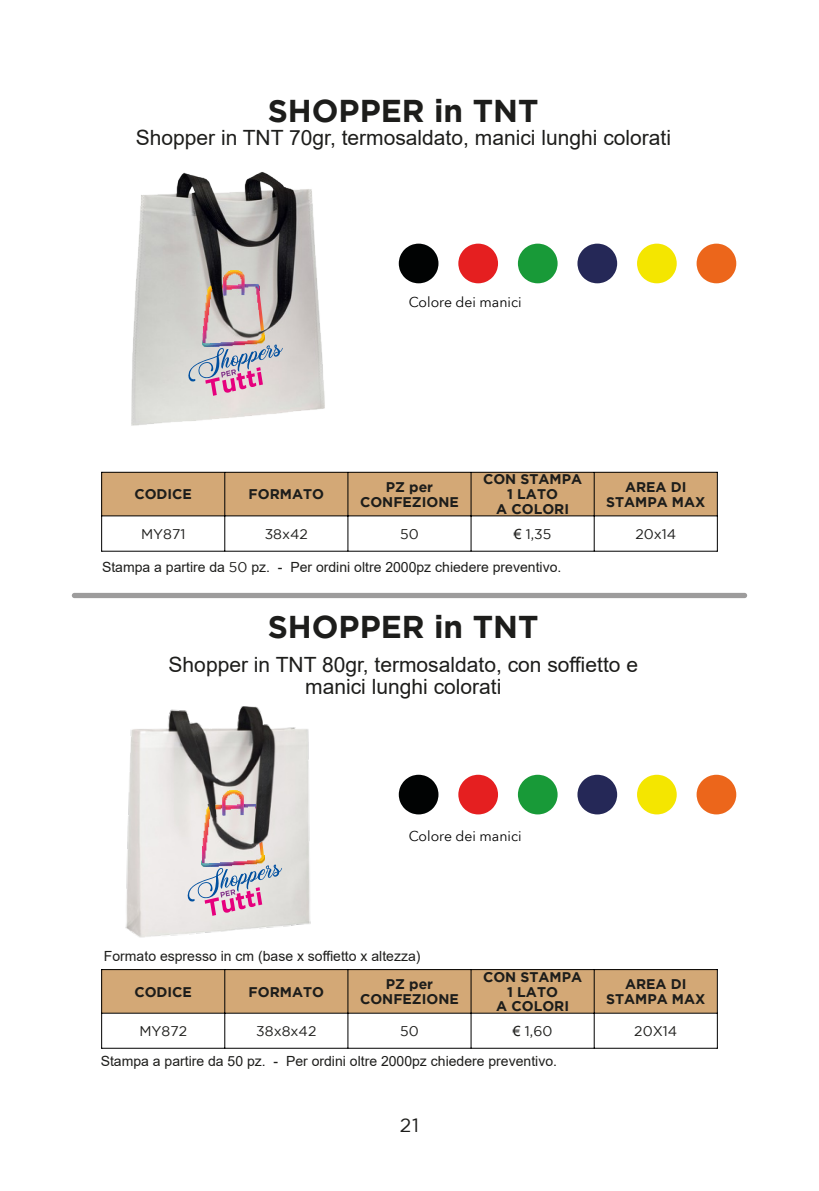
<style>
.page{position:relative;width:819px;height:1191px;background:#fff}
.page>*{position:absolute;margin:0;border:0;box-sizing:border-box;transform-origin:0 0}
.t1{font:700 31.5px "Gotham";color:#1d1d1b}
.t2{font:21px/21.7px "Arial";color:#1d1d1b;text-align:center}
.t3{font:19.25px "Gotham";color:#1d1d1b}
.t4{font:14px "Arial";color:#1d1d1b}
.t5{font:700 14px/14.9px "Gotham";color:#1d1d1b;text-align:center}
.t6{font:14px "Gotham";color:#1d1d1b}
.t7{font:14px "Avenir Next";color:#010100}
.s1{font-family:"Arial"}
.s2{font-family:"Gotham"}
</style>
<div class="page">
<img style="left:125px;top:706px;width:186px;height:232px">
<img style="left:131px;top:172px;width:194px;height:254px">
<img style="left:399px;top:244px;width:39px;height:39px">
<img style="left:458px;top:244px;width:40px;height:39px">
<img style="left:518px;top:244px;width:39px;height:39px">
<img style="left:577px;top:244px;width:40px;height:39px">
<img style="left:637px;top:244px;width:39px;height:39px">
<img style="left:696px;top:244px;width:40px;height:39px">
<img style="left:399px;top:774px;width:39px;height:40px">
<img style="left:458px;top:774px;width:40px;height:40px">
<img style="left:518px;top:774px;width:39px;height:40px">
<img style="left:577px;top:774px;width:40px;height:40px">
<img style="left:637px;top:774px;width:39px;height:40px">
<img style="left:696px;top:774px;width:40px;height:40px">
<img style="left:259px;top:284px;width:6px;height:51px">
<img style="left:203px;top:335px;width:62px;height:9px">
<img style="left:203px;top:284px;width:55px;height:59px">
<img style="left:223px;top:270px;width:21px;height:25px">
<svg style="left:188px;top:344px;width:95px;height:52px;background:#c6b5c6"></svg>
<div style="left:102px;top:472px;width:615px;height:44px;background:#d3a876"></div>
<hr style="left:101px;top:472px;width:1px;height:79px;background:#000">
<hr style="left:716px;top:472px;width:1px;height:79px;background:#000">
<hr style="left:224px;top:472px;width:1px;height:79px;background:#000">
<hr style="left:347px;top:472px;width:1px;height:79px;background:#000">
<hr style="left:470px;top:472px;width:1px;height:79px;background:#000">
<hr style="left:593px;top:472px;width:1px;height:79px;background:#000">
<hr style="left:102px;top:472px;width:615px;height:1px;background:#000">
<hr style="left:102px;top:515px;width:615px;height:1px;background:#000">
<hr style="left:102px;top:551px;width:615px;height:1px;background:#000">
<div style="left:72px;top:593px;width:675px;height:5px;background:#9d9c9c;border-radius:3px"></div>
<div style="left:102px;top:969px;width:615px;height:44px;background:#d3a876"></div>
<hr style="left:101px;top:969px;width:1px;height:79px;background:#000">
<hr style="left:716px;top:969px;width:1px;height:79px;background:#000">
<hr style="left:224px;top:969px;width:1px;height:79px;background:#000">
<hr style="left:347px;top:969px;width:1px;height:79px;background:#000">
<hr style="left:470px;top:969px;width:1px;height:79px;background:#000">
<hr style="left:593px;top:969px;width:1px;height:79px;background:#000">
<hr style="left:102px;top:969px;width:615px;height:1px;background:#000">
<hr style="left:102px;top:1012px;width:615px;height:1px;background:#000">
<hr style="left:102px;top:1047px;width:615px;height:1px;background:#000">
<img style="left:256px;top:804px;width:8px;height:51px">
<img style="left:202px;top:855px;width:62px;height:9px">
<img style="left:202px;top:804px;width:54px;height:59px">
<img style="left:222px;top:790px;width:22px;height:25px">
<svg style="left:187px;top:864px;width:95px;height:51px;background:#ccbdcf"></svg>
<p class="t1" style="left:268px;top:92px;width:272px">SHOPPER in TNT</p>
<p class="t2" style="left:136px;top:127px;width:537px">Shopper in TNT 70gr, termosaldato, manici lunghi colorati</p>
<p class="t7" style="left:408px;top:290px;width:114px">Colore dei manici</p>
<p class="t5" style="left:134px;top:486px;width:59px">CODICE</p>
<p class="t5" style="left:248px;top:486px;width:77px">FORMATO</p>
<p class="t5" style="left:360px;top:479px;width:100px">PZ per<br>CONFEZIONE</p>
<p class="t5" style="left:483px;top:471px;width:101px">CON STAMPA<br>1 LATO<br>A COLORI</p>
<p class="t5" style="left:606px;top:479px;width:101px">AREA DI<br>STAMPA MAX</p>
<p class="t6" style="left:141px;top:526px;width:46px">MY871</p>
<p class="t6" style="left:265px;top:526px;width:45px">38x42</p>
<p class="t6" style="left:400px;top:526px;width:20px">50</p>
<p class="t6" style="left:514px;top:526px;width:39px"><span class="s1">€</span> 1,35</p>
<p class="t6" style="left:635px;top:526px;width:42px">20x14</p>
<p class="t4" style="left:102px;top:557px;width:461px">Stampa a partire da <span class="s2">50</span> pz. - Per ordini oltre 2000pz chiedere preventivo.</p>
<p class="t1" style="left:268px;top:609px;width:272px">SHOPPER in TNT</p>
<p class="t2" style="left:169px;top:654px;width:471px">Shopper in TNT 80gr, termosaldato, con soffietto e manici lunghi colorati</p>
<p class="t7" style="left:408px;top:824px;width:114px">Colore dei manici</p>
<p class="t4" style="left:104px;top:946px;width:318px">Formato espresso in cm (base x soffietto x altezza)</p>
<p class="t5" style="left:134px;top:983px;width:59px">CODICE</p>
<p class="t5" style="left:248px;top:983px;width:77px">FORMATO</p>
<p class="t5" style="left:360px;top:976px;width:100px">PZ per<br>CONFEZIONE</p>
<p class="t5" style="left:483px;top:968px;width:101px">CON STAMPA<br>1 LATO<br>A COLORI</p>
<p class="t5" style="left:606px;top:976px;width:101px">AREA DI<br>STAMPA MAX</p>
<p class="t6" style="left:139px;top:1023px;width:49px">MY872</p>
<p class="t6" style="left:256px;top:1023px;width:62px">38x8x42</p>
<p class="t6" style="left:400px;top:1023px;width:20px">50</p>
<p class="t6" style="left:513px;top:1023px;width:41px"><span class="s1">€</span> 1,60</p>
<p class="t6" style="left:634px;top:1023px;width:44px">20X14</p>
<p class="t4" style="left:101px;top:1051px;width:458px">Stampa a partire da 50 pz. - Per ordini oltre 2000pz chiedere preventivo.</p>
<p class="t3" style="left:400px;top:1114px;width:20px">21</p>
</div>
